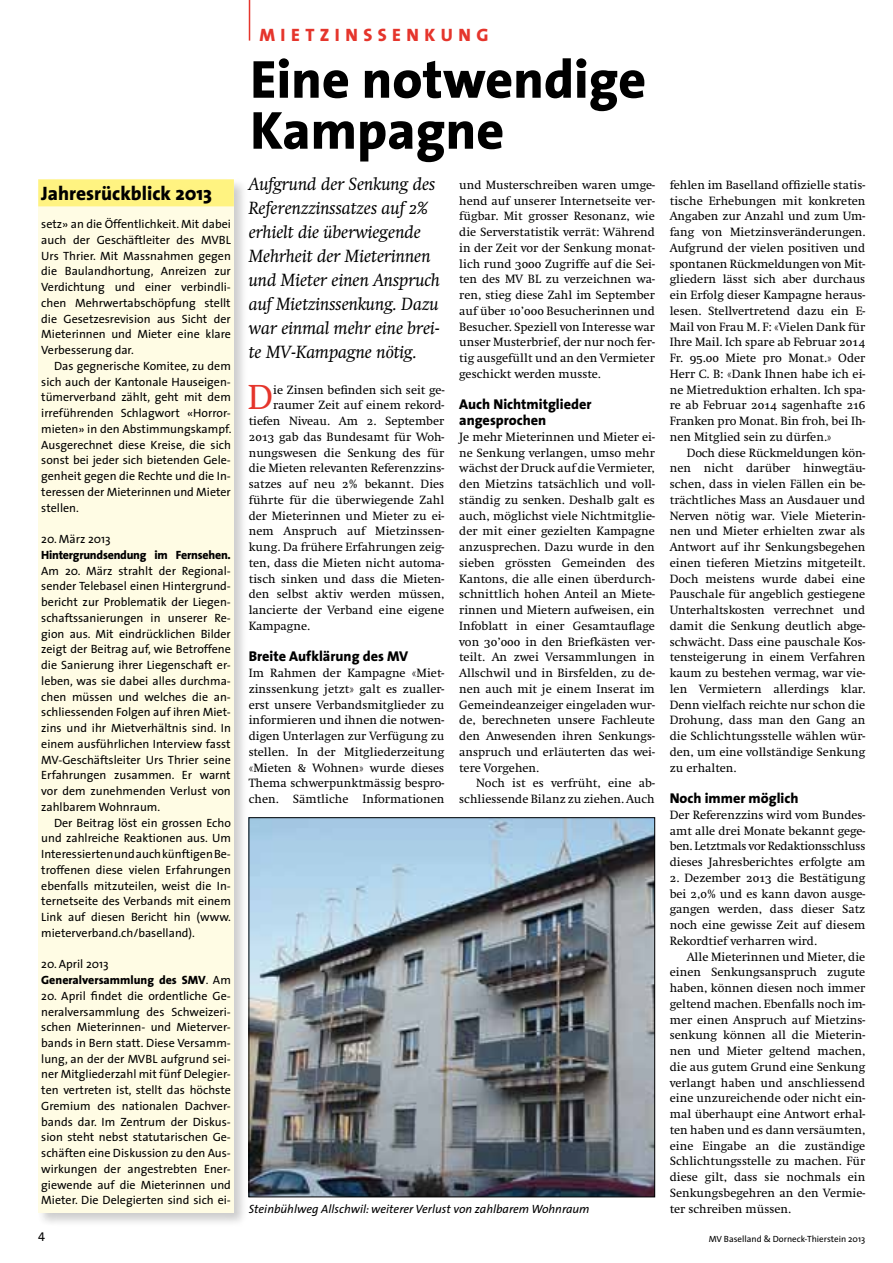
<style>
.page{position:relative;width:893px;height:1263px;background:#fff}
.page>*{position:absolute;margin:0;border:0;box-sizing:border-box;transform-origin:0 0}
.t1{font:800 54px/51px "The Sans";color:#000}
.t2{font:36px "Swift";color:#e5352c}
.t3{font:800 19.5px "The Sans";color:#000}
.t4{font:italic 18px/24px "Swift Neue LT Pro";color:#000}
.t5{font:800 18px "The Sans";letter-spacing:.31em;color:#e5352c}
.t6{font:800 14.25px/15.8px "The Sans";color:#000}
.t7{font:12.75px "The Sans Caps";color:#000}
.t8{font:12.45px/15.8px "Swift";color:#000;text-align:justify}
.t9{font:12px/15.8px "The Sans";color:#000;text-align:justify}
.t10{font:italic 12px "The Sans";color:#000}
.t11{font:800 12px/15.8px "The Sans";color:#000}
.t12{font:800 12px "The Sans";letter-spacing:-.02em;color:#000}
.t13{font:9px "The Sans";color:#000}
.s1{font-weight:400}
.s2{font-family:"Swift SC"}
</style>
<div class="page">
<div style="left:36px;top:177px;width:212px;height:1050px;background:#000;opacity:.2"></div>
<div style="left:38px;top:179px;width:196px;height:1034px;background:#fffce4"></div>
<div style="left:38px;top:179px;width:196px;height:27px;background:#fff381"></div>
<hr style="left:249px;top:0;width:1px;height:41px;background:#e5352c">
<img style="left:251px;top:819px;width:402px;height:376px">
<div style="left:249px;top:817px;width:406px;height:380px;border:1px solid #000"></div>
<h3 class="t3" style="left:41px;top:176px;width:172px">Jahresrückblick 2013</h3>
<p class="t9" style="left:41px;top:216px;width:191px">setz» an die Öffentlichkeit. Mit dabei auch der Geschäftleiter des MVBL Urs Thrier. Mit Massnahmen gegen die Baulandhortung, Anreizen zur Verdichtung und einer verbindli&shy;chen Mehrwertabschöpfung stellt die Gesetzesrevision aus Sicht der Mieterinnen und Mieter eine klare Verbesserung dar.</p>
<p class="t9" style="left:41px;top:358px;width:192px;text-indent:13px">Das gegnerische Komitee, zu dem sich auch der Kantonale Hauseigen&shy;tümerverband zählt, geht mit dem irreführenden Schlagwort «Horror&shy;mieten» in den Abstimmungskampf.<br>Ausgerechnet diese Kreise, die sich sonst bei jeder sich bietenden Gele&shy;genheit gegen die Rechte und die In&shy;teressen der Mieterinnen und Mieter stellen.</p>
<p class="t9" style="left:41px;top:531px;width:71px">20. März 2013</p>
<p class="t12" style="left:41px;top:545px;width:191px">Hintergrundsendung im Fernsehen.</p>
<p class="t9" style="left:41px;top:562px;width:191px">Am 20. März strahlt der Regional&shy;sender Telebasel einen Hintergrund&shy;bericht zur Problematik der Liegen&shy;schaftssanierungen in unserer Re&shy;gion aus. Mit eindrücklichen Bilder zeigt der Beitrag auf, wie Betroffene die Sanierung ihrer Liegenschaft er&shy;leben, was sie dabei alles durchma&shy;chen müssen und welches die an&shy;schliessenden Folgen auf ihren Miet&shy;zins und ihr Mietverhältnis sind. In einem ausführlichen Interview fasst MV-Geschäftsleiter Urs Thrier seine Erfahrungen zusammen. Er warnt vor dem zunehmenden Verlust von zahlbarem Wohnraum.</p>
<p class="t9" style="left:41px;top:814px;width:191px;text-indent:13px">Der Beitrag löst ein grossen Echo und zahlreiche Reaktionen aus. Um Interessierten und auch künftigen Be&shy;troffenen diese vielen Erfahrungen ebenfalls mitzuteilen, weist die In&shy;ternetseite des Verbands mit einem Link auf diesen Bericht hin (www. mieterverband.ch/baselland).</p>
<p class="t11" style="left:41px;top:956px;width:191px"><span class="s1">20. April 2013<br></span>Generalversammlung des SMV<span class="s1">. Am</span></p>
<p class="t9" style="left:41px;top:987px;width:191px">20. April findet die ordentliche Ge&shy;neralversammlung des Schweizeri&shy;schen Mieterinnen- und Mieterver&shy;bands in Bern statt. Diese Versamm&shy;lung, an der der MVBL aufgrund sei&shy;ner Mitgliederzahl mit fünf Delegier&shy;ten vertreten ist, stellt das höchste Gremium des nationalen Dachver&shy;bands dar. Im Zentrum der Diskus&shy;sion steht nebst statutarischen Ge&shy;schäften eine Diskussion zu den Aus&shy;wirkungen der angestrebten Ener&shy;giewende auf die Mieterinnen und Mieter. Die Delegierten sind sich ei-</p>
<h3 class="t5" style="left:259px;top:19px;width:118px">Miet zinsse</h3>
<h3 class="t5" style="left:406px;top:19px;width:81px">nkung</h3>
<h1 class="t1" style="left:250px;top:53px;width:397px">Eine notwendige<br>Kampagne</h1>
<h3 class="t4" style="left:249px;top:172px;width:193px">Aufgrund der Senkung des<br>Referenzzinssatzes auf 2% erhielt die überwiegende<br>Mehrheit der Mieterinnen und Mieter einen Anspruch auf Mietzinssenkung. Dazu war einmal mehr eine brei&shy;te MV-Kampagne nötig.</h3>
<h2 class="t2" style="left:248px;top:378px;width:27px">D</h2>
<p class="t8" style="left:273px;top:382px;width:173px">ie Zinsen befinden sich seit ge-</p>
<p class="t8" style="left:459px;top:177px;width:197px">und Musterschreiben waren umge&shy;hend auf unserer Internetseite ver&shy;fügbar. Mit grosser Resonanz, wie die Serverstatistik verrät: Während in der Zeit vor der Senkung monat&shy;lich rund <span class="s2">3000</span> Zugriffe auf die Sei&shy;ten des MV BL zu verzeichnen wa&shy;ren, stieg diese Zahl im September auf über <span class="s2">10’000</span> Besucherinnen und Besucher. Speziell von Interesse war unser Musterbrief, der nur noch fer&shy;tig ausgefüllt und an den Vermieter geschickt werden musste.</p>
<p class="t6" style="left:459px;top:396px;width:134px">Auch Nichtmitglieder angesprochen</p>
<p class="t8" style="left:459px;top:429px;width:197px">Je mehr Mieterinnen und Mieter ei&shy;ne Senkung verlangen, umso mehr wächst der Druck auf die Vermieter, den Mietzins tatsächlich und voll&shy;ständig zu senken. Deshalb galt es auch, möglichst viele Nichtmitglie&shy;der mit einer gezielten Kampagne anzusprechen. Dazu wurde in den sieben grössten Gemeinden des Kantons, die alle einen überdurch&shy;schnittlich hohen Anteil an Miete&shy;rinnen und Mietern aufweisen, ein Infoblatt in einer Gesamtauflage von <span class="s2">30’000</span> in den Briefkästen ver&shy;teilt. An zwei Versammlungen in Allschwil und in Birsfelden, zu de&shy;nen auch mit je einem Inserat im Gemeindeanzeiger eingeladen wur&shy;de, berechneten unsere Fachleute den Anwesenden ihren Senkungs&shy;anspruch und erläuterten das wei&shy;tere Vorgehen.</p>
<p class="t8" style="left:459px;top:776px;width:197px;text-align:right">Noch ist es verfrüht, eine ab&shy;schliessende Bilanz zu ziehen. Auch</p>
<p class="t8" style="left:273px;top:398px;width:173px">raumer Zeit auf einem rekord-</p>
<p class="t8" style="left:249px;top:413px;width:197px">tiefen Niveau. Am <span class="s2">2</span>. September</p>
<p class="t8" style="left:249px;top:429px;width:197px"><span class="s2">2013</span> gab das Bundesamt für Woh-</p>
<p class="t8" style="left:249px;top:445px;width:197px">nungswesen die Senkung des für</p>
<p class="t8" style="left:249px;top:461px;width:197px">die Mieten relevanten Referenzzins-</p>
<p class="t8" style="left:249px;top:476px;width:197px">satzes auf neu <span class="s2">2</span>% bekannt. Dies</p>
<p class="t8" style="left:249px;top:492px;width:197px">führte für die überwiegende Zahl</p>
<p class="t8" style="left:249px;top:508px;width:197px">der Mieterinnen und Mieter zu ei-</p>
<p class="t8" style="left:249px;top:524px;width:197px">nem Anspruch auf Mietzinssen-</p>
<p class="t8" style="left:249px;top:539px;width:197px">kung. Da frühere Erfahrungen zeig-</p>
<p class="t8" style="left:249px;top:555px;width:197px">ten, dass die Mieten nicht automa-</p>
<p class="t8" style="left:249px;top:571px;width:197px">tisch sinken und dass die Mieten-</p>
<p class="t8" style="left:249px;top:587px;width:197px">den selbst aktiv werden müssen,</p>
<p class="t8" style="left:249px;top:602px;width:197px">lancierte der Verband eine eigene</p>
<p class="t8" style="left:249px;top:618px;width:63px">Kampagne.</p>
<p class="t6" style="left:249px;top:648px;width:161px">Breite Aufklärung des MV</p>
<p class="t8" style="left:249px;top:665px;width:197px">Im Rahmen der Kampagne «Miet&shy;zinssenkung jetzt» galt es zualler&shy;erst unsere Verbandsmitglieder zu informieren und ihnen die notwen&shy;digen Unterlagen zur Verfügung zu stellen. In der Mitgliederzeitung «Mieten &amp; Wohnen» wurde dieses Thema schwerpunktmässig bespro&shy;chen. Sämtliche Informationen</p>
<p class="t8" style="left:670px;top:177px;width:197px">fehlen im Baselland offizielle statis&shy;tische Erhebungen mit konkreten Angaben zur Anzahl und zum Um&shy;fang von Mietzinsveränderungen.<br>Aufgrund der vielen positiven und spontanen Rückmeldungen von Mit&shy;gliedern lässt sich aber durchaus ein Erfolg dieser Kampagne heraus&shy;lesen. Stellvertretend dazu ein E-Mail von Frau M. F: «Vielen Dank für Ihre Mail. Ich spare ab Februar <span class="s2">2014<br></span>Fr. <span class="s2">95.00</span> Miete pro Monat.» Oder Herr C. B: «Dank Ihnen habe ich ei&shy;ne Mietreduktion erhalten. Ich spa&shy;re ab Februar <span class="s2">2014</span> sagenhafte <span class="s2">216<br></span>Franken pro Monat. Bin froh, bei Ih&shy;nen Mitglied sein zu dürfen.»</p>
<p class="t8" style="left:670px;top:445px;width:197px;text-indent:17px">Doch diese Rückmeldungen kön&shy;nen nicht darüber hinwegtäu&shy;schen, dass in vielen Fällen ein be&shy;trächtliches Mass an Ausdauer und Nerven nötig war. Viele Mieterin&shy;nen und Mieter erhielten zwar als Antwort auf ihr Senkungsbegehen einen tieferen Mietzins mitgeteilt.<br>Doch meistens wurde dabei eine Pauschale für angeblich gestiegene Unterhaltskosten verrechnet und damit die Senkung deutlich abge&shy;schwächt. Dass eine pauschale Kos&shy;tensteigerung in einem Verfahren kaum zu bestehen vermag, war vie&shy;len Vermietern allerdings klar.<br>Denn vielfach reichte nur schon die Drohung, dass man den Gang an die Schlichtungsstelle wählen wür&shy;den, um eine vollständige Senkung zu erhalten.</p>
<p class="t6" style="left:670px;top:790px;width:130px">Noch immer möglich</p>
<p class="t8" style="left:670px;top:807px;width:197px">Der Referenzzins wird vom Bundes&shy;amt alle drei Monate bekannt gege&shy;ben. Letztmals vor Redaktionsschluss dieses Jahresberichtes erfolgte am</p>
<p class="t8" style="left:670px;top:870px;width:197px"><span class="s2">2</span>. Dezember <span class="s2">2013</span> die Bestätigung bei <span class="s2">2,0</span>% und es kann davon ausge&shy;gangen werden, dass dieser Satz noch eine gewisse Zeit auf diesem Rekordtief verharren wird.</p>
<p class="t8" style="left:670px;top:949px;width:197px;text-indent:17px">Alle Mieterinnen und Mieter, die einen Senkungsanspruch zugute haben, können diesen noch immer geltend machen. Ebenfalls noch im&shy;mer einen Anspruch auf Mietzins&shy;senkung können all die Mieterin&shy;nen und Mieter geltend machen, die aus gutem Grund eine Senkung verlangt haben und anschliessend eine unzureichende oder nicht ein&shy;mal überhaupt eine Antwort erhal&shy;ten haben und es dann versäumten, eine Eingabe an die zuständige Schlichtungsstelle zu machen. Für diese gilt, dass sie nochmals ein Senkungsbegehren an den Vermie-</p>
<p class="t10" style="left:249px;top:1199px;width:342px">Steinbühlweg Allschwil: weiterer Verlust von zahlbarem Wohnraum</p>
<p class="t8" style="left:670px;top:1201px;width:123px">ter schreiben müssen.</p>
<p class="t7" style="left:38px;top:1226px;width:8px">4</p>
<p class="t13" style="left:709px;top:1231px;width:158px">MV Baselland &amp; Dorneck-Thierstein 2013</p>
</div>
